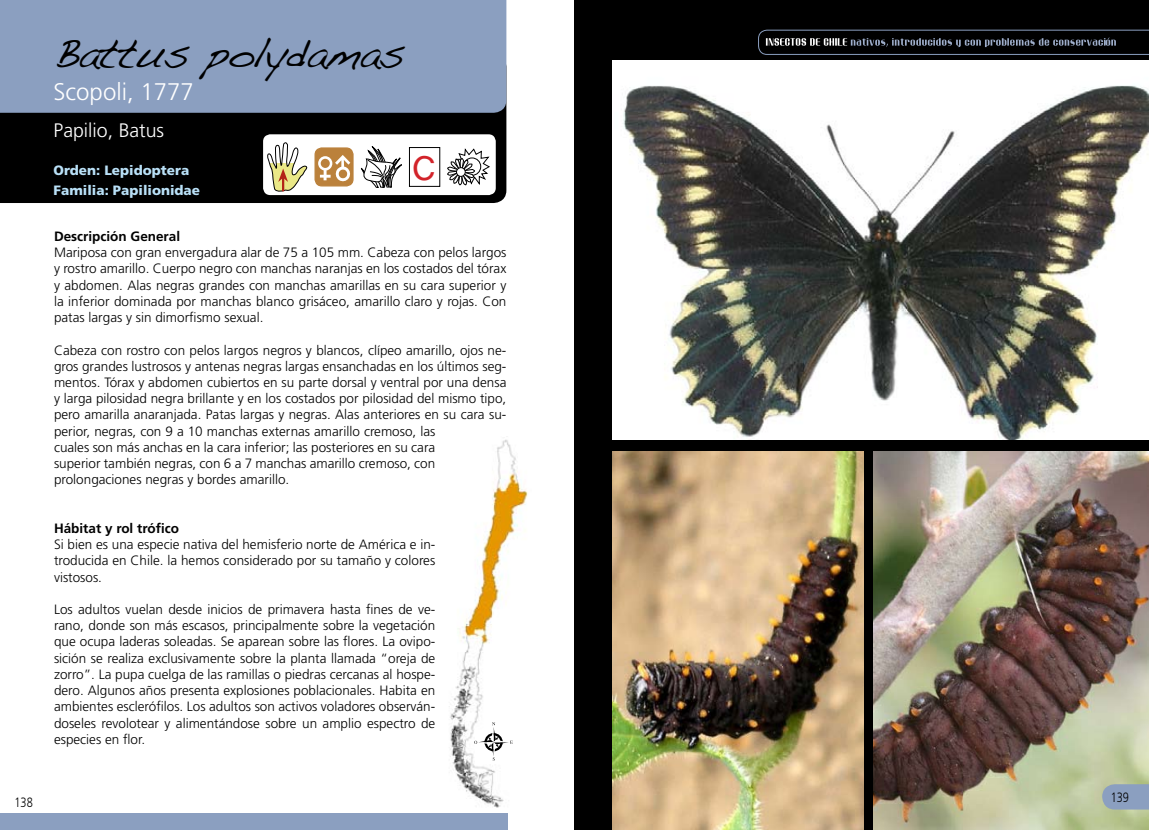
<style>
.page{position:relative;width:1149px;height:830px;background:#fff}
.page>*{position:absolute;margin:0;border:0;box-sizing:border-box;transform-origin:0 0}
.t1{font:42px "Handwriting Dakota";letter-spacing:-.02em;color:#000}
.t2{font:36px "Inai Mathi";color:#d2232a;scale:1.1 1}
.t3{font:300 24px "Frutiger LT Std";color:#fff}
.t4{font:300 19.5px "Frutiger LT Std";color:#fff}
.t5{font:300 13.5px/16.2px "Frutiger LT Std";color:#000;text-align:justify}
.t6{font:900 13.5px/19.5px "Frutiger LT Std";color:#b9e0f7}
.t7{font:700 13.5px "Frutiger LT Std";color:#000}
.t8{font:300 13.5px "Frutiger LT Std";color:#000;scale:.81 1}
</style>
<div class="page">
<div style="left:0;top:113px;width:506px;height:90px;background:#000"></div>
<div style="left:0;top:0;width:506px;height:113px;background:#8b9fc0"></div>
<div style="left:0;top:813px;width:507px;height:16px;background:#8b9fc0"></div>
<div style="left:263px;top:134px;width:232px;height:61px;background:#fff;border-radius:7px"></div>
<div style="left:574px;top:0;width:574px;height:829px;background:#000"></div>
<svg style="left:758px;top:30px;width:390px;height:25px"></svg>
<svg style="left:267px;top:142px;width:40px;height:50px"></svg>
<svg style="left:447px;top:148px;width:43px;height:37px"></svg>
<div style="left:456px;top:167px;width:9px;height:9px;background:#fff;border-radius:50%"></div>
<div style="left:456px;top:167px;width:9px;height:9px;border:1px solid #000;border-radius:50%"></div>
<div style="left:315px;top:148px;width:38px;height:38px;background:#bb813b;border-radius:7px"></div>
<div style="left:314px;top:147px;width:39px;height:39px;border:1px solid #bb813b;border-radius:7px"></div>
<svg style="left:318px;top:155px;width:33px;height:27px"></svg>
<svg style="left:360px;top:146px;width:42px;height:42px"></svg>
<img style="left:449px;top:439px;width:79px;height:369px">
<img style="left:612px;top:451px;width:250px;height:378px">
<img style="left:612px;top:60px;width:536px;height:379px">
<img style="left:873px;top:451px;width:275px;height:378px">
<svg style="left:1101px;top:783px;width:47px;height:26px"></svg>
<div style="left:409px;top:147px;width:31px;height:39px;border:1px solid #000"></div>
<svg style="left:474px;top:722px;width:38px;height:38px"></svg>
<h1 class="t1" style="left:54px;top:28px;width:352px">Battus polydamas</h1>
<h3 class="t3" style="left:54px;top:78px;width:142px">Scopoli, 1777</h3>
<h3 class="t4" style="left:54px;top:119px;width:112px">Papilio, Batus</h3>
<p class="t6" style="left:54px;top:161px;width:148px">Orden: Lepidoptera<br>Familia: Papilionidae</p>
<p class="t7" style="left:54px;top:228px;width:128px">Descripción General</p>
<p class="t5" style="left:54px;top:244px;width:454px">Mariposa con gran envergadura alar de 75 a 105 mm. Cabeza con pelos largos y rostro amarillo. Cuerpo negro con manchas naranjas en los costados del tórax y abdomen. Alas negras grandes con manchas amarillas en su cara superior y la inferior dominada por manchas blanco grisáceo, amarillo claro y rojas. Con patas largas y sin dimorfismo sexual.</p>
<p class="t5" style="left:54px;top:342px;width:454px;text-align:left">Cabeza con rostro con pelos largos negros y blancos, clípeo amarillo, ojos ne&shy;gros grandes lustrosos y antenas negras largas ensanchadas en los últimos seg&shy;mentos. Tórax y abdomen cubiertos en su parte dorsal y ventral por una densa y larga pilosidad negra brillante y en los costados por pilosidad del mismo tipo, pero amarilla anaranjada. Patas largas y negras. Alas anteriores en su cara su&shy;perior, negras, con 9 a 10 manchas externas amarillo cremoso, las<br>cuales son más anchas en la cara inferior; las posteriores en su cara<br>superior también negras, con 6 a 7 manchas amarillo cremoso, con prolongaciones negras y bordes amarillo.</p>
<p class="t7" style="left:54px;top:520px;width:126px">H ábitat y rol trófico</p>
<p class="t5" style="left:54px;top:536px;width:383px">Si bien es una especie nativa del hemisferio norte de América e in&shy;troducida en Chile. la hemos considerado por su tamaño y colores vistosos.</p>
<p class="t5" style="left:54px;top:601px;width:383px">Los adultos vuelan desde inicios de primavera hasta fines de ve&shy;rano, donde son más escasos, principalmente sobre la vegetación que ocupa laderas soleadas. Se aparean sobre las flores. La ovipo&shy;sición se realiza exclusivamente sobre la planta llamada “oreja de zorro”. La pupa cuelga de las ramillas o piedras cercanas al hospe&shy;dero. Algunos años presenta explosiones poblacionales. Habita en ambientes esclerófilos. Los adultos son activos voladores observán&shy;doseles revolotear y alimentándose sobre un amplio espectro de especies en flor.</p>
<h2 class="t2" style="left:412px;top:149px;width:22px">C</h2>
<p class="t8" style="left:1110px;top:789px;width:24px">139</p>
<p class="t8" style="left:14px;top:794px;width:24px">138</p>
<p class="t8" style="left:1110px;top:797px;width:24px">139</p>
</div>
